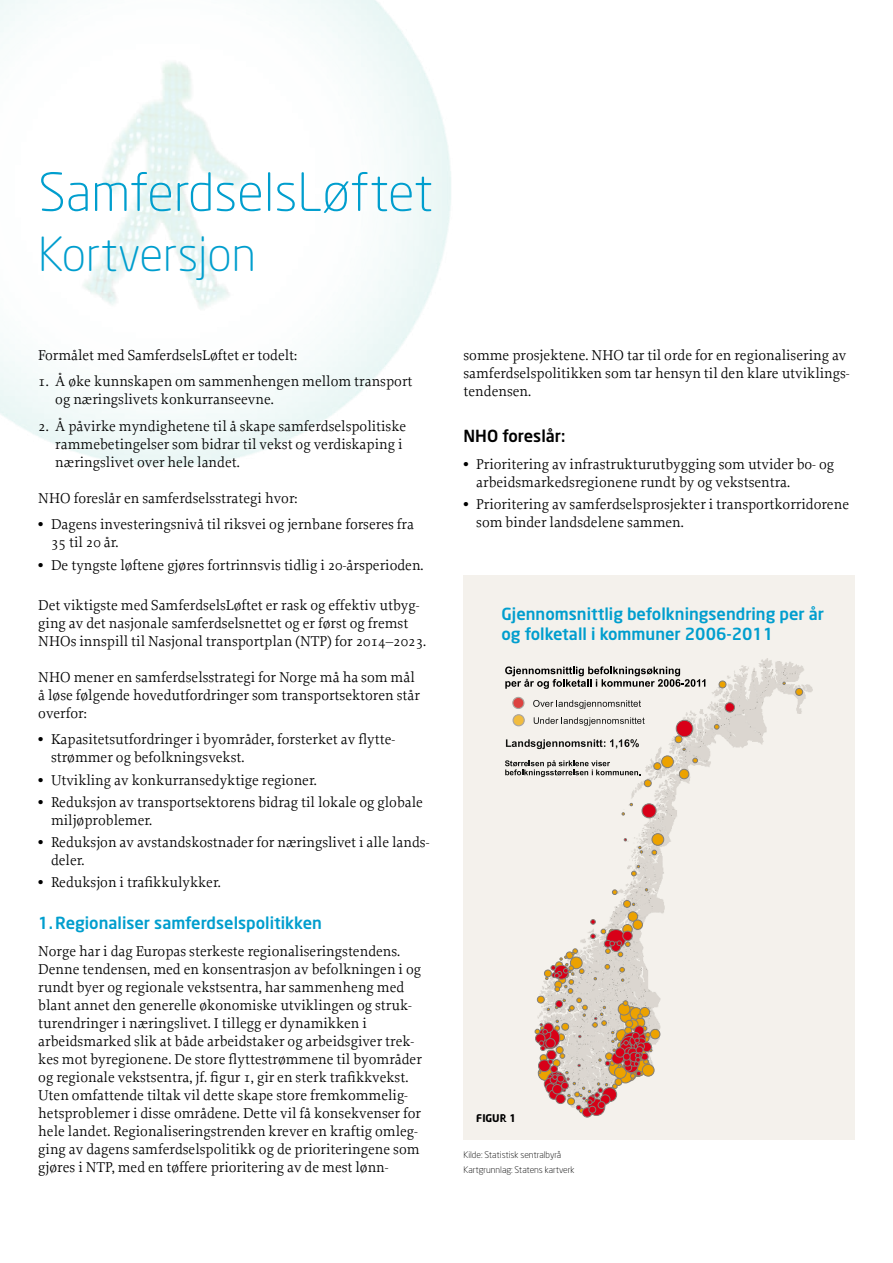
<style>
.page{position:relative;width:893px;height:1263px;background:#fff}
.page>*{position:absolute;margin:0;border:0;box-sizing:border-box;transform-origin:0 0}
.t1{font:300 52.2px "Neo Sans";color:#009ece}
.t2{font:300 46.5px "Neo Sans";color:#009ece}
.t3{font:500 16.5px/19.8px "Neo Sans";color:#009ece}
.t4{font:500 16.5px "Neo Sans";color:#000}
.t5{font:15px/18px "Proforma";color:#000}
.t6{font:700 10.5px "Neo Sans";letter-spacing:-.005em;color:#000}
.t7{font:300 9px/15px "Neo Sans";letter-spacing:-.005em;color:#000}
.s1{font-family:"Times"}
</style>
<div class="page">
<img style="left:0;top:0;width:451px;height:467px">
<div style="left:463px;top:575px;width:392px;height:565px;background:#f4f1ec"></div>
<img style="left:512px;top:658px;width:301px;height:460px">
<div style="left:642px;top:1064px;width:12px;height:12px;border:1px solid #898682;border-radius:50%"></div>
<div style="left:652px;top:834px;width:12px;height:11px;background:#eca200;border-radius:50%"></div>
<div style="left:652px;top:833px;width:12px;height:13px;border:1px solid #898682;border-radius:50%"></div>
<div style="left:662px;top:756px;width:11px;height:12px;background:#eca200;border-radius:50%"></div>
<div style="left:661px;top:756px;width:13px;height:12px;border:1px solid #898682;border-radius:50%"></div>
<div style="left:628px;top:912px;width:10px;height:9px;background:#eca200;border-radius:50%"></div>
<div style="left:628px;top:911px;width:10px;height:10px;border:1px solid #898682;border-radius:50%"></div>
<div style="left:679px;top:769px;width:10px;height:10px;background:#eca200;border-radius:50%"></div>
<div style="left:679px;top:769px;width:10px;height:10px;border:1px solid #898682;border-radius:50%"></div>
<div style="left:650px;top:1029px;width:10px;height:10px;background:#eca200;border-radius:50%"></div>
<div style="left:650px;top:1029px;width:10px;height:10px;border:1px solid #898682;border-radius:50%"></div>
<div style="left:624px;top:900px;width:7px;height:7px;background:#eca200;border-radius:50%"></div>
<div style="left:623px;top:900px;width:8px;height:8px;border:1px solid #898682;border-radius:50%"></div>
<div style="left:675px;top:736px;width:7px;height:7px;background:#eca200;border-radius:50%"></div>
<div style="left:675px;top:735px;width:7px;height:8px;border:1px solid #898682;border-radius:50%"></div>
<div style="left:719px;top:681px;width:7px;height:7px;background:#eca200;border-radius:50%"></div>
<div style="left:719px;top:681px;width:7px;height:7px;border:1px solid #898682;border-radius:50%"></div>
<div style="left:654px;top:763px;width:7px;height:7px;background:#eca200;border-radius:50%"></div>
<div style="left:653px;top:762px;width:8px;height:8px;border:1px solid #898682;border-radius:50%"></div>
<div style="left:796px;top:688px;width:7px;height:7px;background:#eca200;border-radius:50%"></div>
<div style="left:795px;top:688px;width:8px;height:8px;border:1px solid #898682;border-radius:50%"></div>
<div style="left:644px;top:780px;width:7px;height:7px;background:#eca200;border-radius:50%"></div>
<div style="left:644px;top:779px;width:7px;height:8px;border:1px solid #898682;border-radius:50%"></div>
<svg style="left:714px;top:724px;width:5px;height:5px"></svg>
<svg style="left:652px;top:850px;width:5px;height:5px"></svg>
<svg style="left:612px;top:889px;width:5px;height:6px"></svg>
<svg style="left:692px;top:758px;width:6px;height:5px"></svg>
<svg style="left:638px;top:846px;width:5px;height:7px"></svg>
<svg style="left:631px;top:865px;width:9px;height:11px"></svg>
<div style="left:588px;top:1098px;width:17px;height:18px;border:1px solid #898682;border-radius:50%"></div>
<svg style="left:676px;top:720px;width:17px;height:17px"></svg>
<div style="left:676px;top:720px;width:17px;height:17px;border:1px solid #898682;border-radius:50%"></div>
<div style="left:642px;top:804px;width:14px;height:14px;background:#d80018;border-radius:50%"></div>
<div style="left:642px;top:803px;width:14px;height:15px;border:1px solid #898682;border-radius:50%"></div>
<div style="left:725px;top:703px;width:9px;height:9px;background:#d80018;border-radius:50%"></div>
<div style="left:725px;top:702px;width:10px;height:10px;border:1px solid #898682;border-radius:50%"></div>
<div style="left:582px;top:1108px;width:10px;height:9px;background:#d80018;border-radius:50%"></div>
<div style="left:582px;top:1107px;width:10px;height:10px;border:1px solid #898682;border-radius:50%"></div>
<svg style="left:535px;top:919px;width:117px;height:194px"></svg>
<svg style="left:505px;top:760px;width:135px;height:17px"></svg>
<svg style="left:506px;top:739px;width:133px;height:10px"></svg>
<svg style="left:513px;top:715px;width:11px;height:11px"></svg>
<div style="left:512px;top:714px;width:13px;height:12px;border:1px solid #b2afab;border-radius:50%"></div>
<svg style="left:534px;top:717px;width:111px;height:9px"></svg>
<svg style="left:513px;top:697px;width:11px;height:11px"></svg>
<div style="left:512px;top:697px;width:12px;height:12px;border:1px solid #b2afab;border-radius:50%"></div>
<svg style="left:533px;top:700px;width:108px;height:9px"></svg>
<svg style="left:505px;top:666px;width:200px;height:23px"></svg>
<h1 class="t1" style="left:38px;top:161px;width:397px">SamferdselsLøftet</h1>
<h2 class="t2" style="left:38px;top:226px;width:219px">Kortversjon</h2>
<p class="t5" style="left:38px;top:346px;width:261px">Formålet med SamferdselsLøftet er todelt:</p>
<p class="t5" style="left:55px;top:372px;width:359px;text-indent:-17px">1. Å øke kunnskapen om sammenhengen mellom transport og næringslivets konkurranseevne.</p>
<p class="t5" style="left:55px;top:417px;width:352px;text-indent:-17px">2. Å påvirke myndighetene til å skape samferdselspolitiske rammebetingelser som bidrar til vekst og verdiskaping i næringslivet over hele landet.</p>
<p class="t5" style="left:38px;top:489px;width:261px">NHO foreslår en samferdselsstrategi hvor:</p>
<p class="t5" style="left:51px;top:515px;width:364px;text-indent:-13px"><span class="s1">•</span> Dagens investeringsnivå til riksvei og jernbane forseres fra<br>35 til 20 år.</p>
<p class="t5" style="left:38px;top:555px;width:387px"><span class="s1">•</span> De tyngste løftene gjøres fortrinnsvis tidlig i 20-årsperioden.</p>
<p class="t5" style="left:38px;top:596px;width:390px">Det viktigste med SamferdselsLøftet er rask og effektiv utbyg&shy;ging av det nasjonale samferdselsnettet og er først og fremst<br>NHOs innspill til Nasjonal transportplan (NTP) for 2014–2023.</p>
<p class="t5" style="left:38px;top:668px;width:383px">NHO mener en samferdselsstrategi for Norge må ha som mål å løse følgende hovedutfordringer som transportsektoren står overfor:</p>
<p class="t5" style="left:51px;top:730px;width:346px;text-indent:-13px"><span class="s1">•</span> Kapasitetsutfordringer i byområder, forsterket av flytte&shy;strømmer og befolkningsvekst.</p>
<p class="t5" style="left:38px;top:770px;width:280px"><span class="s1">•</span> Utvikling av konkurransedyktige regioner.</p>
<p class="t5" style="left:51px;top:793px;width:373px;text-indent:-13px"><span class="s1">•</span> Reduksjon av transportsektorens bidrag til lokale og globale miljøproblemer.</p>
<p class="t5" style="left:51px;top:833px;width:380px;text-indent:-13px"><span class="s1">•</span> Reduksjon av avstandskostnader for næringslivet i alle lands&shy;deler.</p>
<p class="t5" style="left:38px;top:873px;width:184px"><span class="s1">•</span> Reduksjon i trafikkulykker.</p>
<p class="t3" style="left:38px;top:913px;width:285px">1.Regionaliser samferdselspolitikken</p>
<p class="t5" style="left:38px;top:942px;width:385px">Norge har i dag Europas sterkeste regionaliseringstendens.<br>Denne tendensen, med en konsentrasjon av befolkningen i og rundt byer og regionale vekstsentra, har sammenheng med blant annet den generelle økonomiske utviklingen og struk&shy;turendringer i næringslivet. I tillegg er dynamikken i arbeidsmarked slik at både arbeidstaker og arbeidsgiver trek&shy;kes mot byregionene. De store flyttestrømmene til byområder og regionale vekstsentra, jf. figur 1, gir en sterk trafikkvekst.<br>Uten omfattende tiltak vil dette skape store fremkommelig&shy;hetsproblemer i disse områdene. Dette vil få konsekvenser for hele landet. Regionaliseringstrenden krever en kraftig omleg&shy;ging av dagens samferdselspolitikk og de prioriteringene som gjøres i NTP, med en tøffere prioritering av de mest lønn-</p>
<p class="t5" style="left:463px;top:346px;width:388px">somme prosjektene. NHO tar til orde for en regionalisering av samferdselspolitikken som tar hensyn til den klare utviklings&shy;tendensen.</p>
<p class="t4" style="left:463px;top:426px;width:103px">NHO foreslår:</p>
<p class="t5" style="left:476px;top:454px;width:359px;text-indent:-13px"><span class="s1">•</span> Prioritering av infrastrukturutbygging som utvider bo- og arbeidsmarkedsregionene rundt by og vekstsentra.</p>
<p class="t5" style="left:476px;top:495px;width:374px;text-indent:-13px"><span class="s1">•</span> Prioritering av samferdselsprosjekter i transportkorridorene som binder landsdelene sammen.</p>
<p class="t3" style="left:501px;top:604px;width:324px">Gjennomsnittlig befolkningsendring per år og folketall i kommuner 2006-2011</p>
<p class="t6" style="left:476px;top:1111px;width:42px">FIGUR 1</p>
<p class="t7" style="left:463px;top:1147px;width:113px">Kilde: Statistisk sentralbyrå<br>Kartgrunnlag: Statens kartverk</p>
</div>
